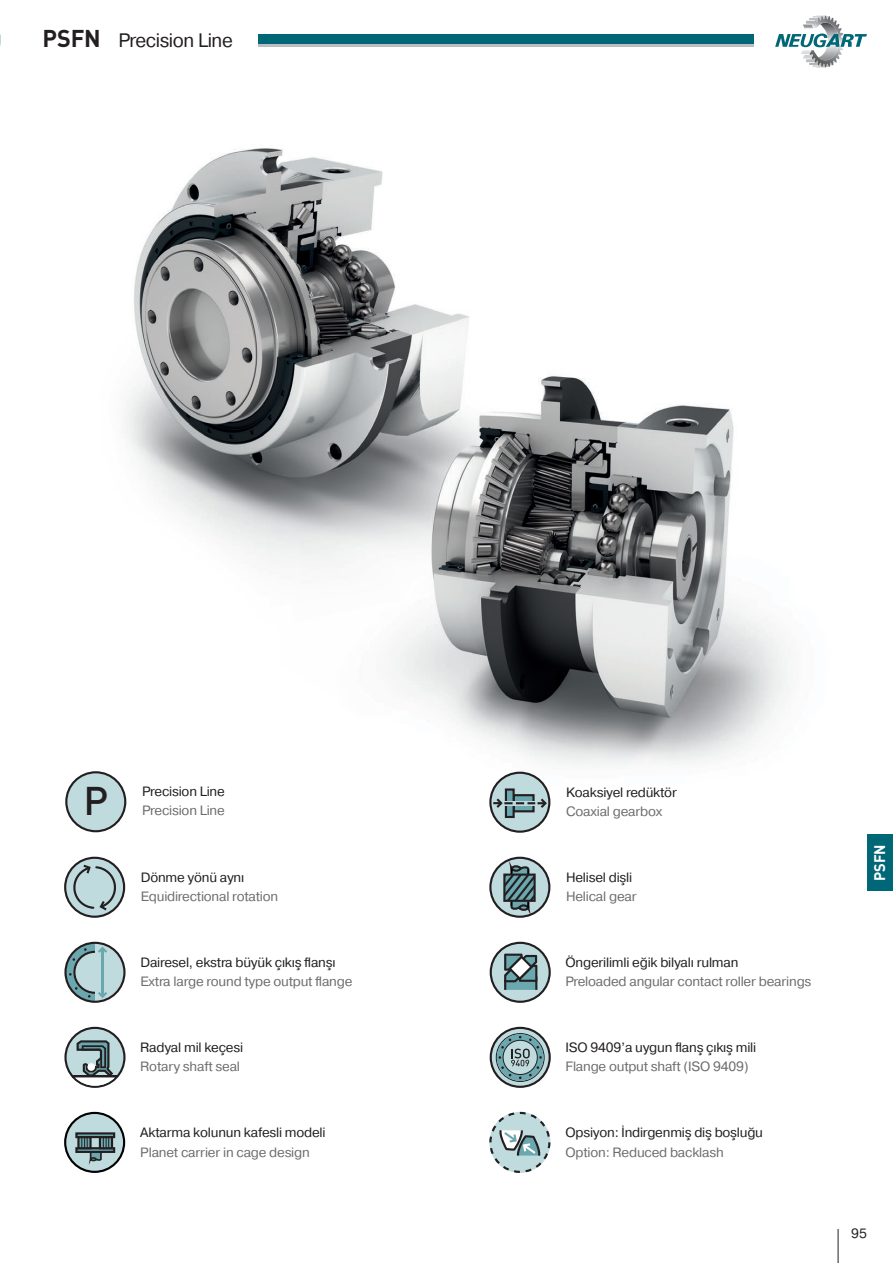
<style>
.page{position:relative;width:893px;height:1263px;background:#fff}
.page>*{position:absolute;margin:0;border:0;box-sizing:border-box;transform-origin:0 0}
.t1{font:500 39.45px "DIN Pro";color:#231f20}
.t2{font:19.5px "Pragmatica";letter-spacing:-.02em;color:#231f20}
.t3{font:700 15.15px "DIN Pro";color:#fff;scale:.96 1}
.t4{font:13.5px "Pragmatica";letter-spacing:-.015em;color:#6c6d70}
.t5{font:13.5px "Pragmatica";letter-spacing:-.015em;color:#231f20}
.s1{font-family:"DIN Pro";font-weight:700;font-size:24px}
</style>
<div class="page">
<img style="left:64px;top:148px;width:725px;height:738px">
<img style="left:0;top:0;width:1px;height:918px">
<div style="left:867px;top:834px;width:26px;height:57px;background:#006777"></div>
<svg style="left:490px;top:858px;width:59px;height:59px"></svg>
<div style="left:489px;top:857px;width:61px;height:61px;border:2px solid #231f20;border-radius:50%"></div>
<svg style="left:503px;top:863px;width:33px;height:50px"></svg>
<svg style="left:64px;top:942px;width:62px;height:61px"></svg>
<svg style="left:490px;top:942px;width:61px;height:61px"></svg>
<svg style="left:64px;top:1027px;width:62px;height:61px"></svg>
<div style="left:87px;top:1063px;width:8px;height:8px;background:#fff;border-radius:50%"></div>
<svg style="left:490px;top:1027px;width:61px;height:61px"></svg>
<svg style="left:492px;top:1112px;width:58px;height:61px"></svg>
<div style="left:489px;top:1112px;width:61px;height:61px;border:2px dashed #231f20;border-radius:50%"></div>
<div style="left:65px;top:1113px;width:59px;height:59px;background:#bfdbde;border-radius:50%"></div>
<div style="left:90px;top:1148px;width:12px;height:12px;background:#6ba7af;border:2px solid #231f20"></div>
<svg style="left:89px;top:1155px;width:13px;height:6px"></svg>
<div style="left:64px;top:1112px;width:61px;height:61px;border:2px solid #000001;border-radius:50%"></div>
<div style="left:75px;top:1147px;width:40px;height:6px;border:2px solid #231f20"></div>
<div style="left:78px;top:1137px;width:13px;height:11px;background:#6ba7af"></div>
<div style="left:77px;top:1136px;width:15px;height:13px;border:2px solid #231f20"></div>
<svg style="left:81px;top:1138px;width:7px;height:10px"></svg>
<div style="left:100px;top:1137px;width:12px;height:11px;background:#5d8e94"></div>
<div style="left:99px;top:1136px;width:14px;height:13px;border:2px solid #231f20"></div>
<svg style="left:103px;top:1138px;width:6px;height:10px"></svg>
<div style="left:75px;top:1132px;width:40px;height:6px;border:2px solid #231f20"></div>
<div style="left:66px;top:772px;width:59px;height:59px;background:#bfdbde;border-radius:50%"></div>
<div style="left:65px;top:771px;width:61px;height:61px;border:2px solid #231f20;border-radius:50%"></div>
<div style="left:490px;top:772px;width:59px;height:60px;background:#bfdbde;border-radius:50%"></div>
<div style="left:489px;top:772px;width:61px;height:61px;border:2px solid #231f20;border-radius:50%"></div>
<div style="left:513px;top:794px;width:22px;height:18px;border:2px solid #231f20"></div>
<div style="left:506px;top:789px;width:8px;height:28px;background:#6ba7af"></div>
<div style="left:505px;top:788px;width:10px;height:30px;border:2px solid #231f20"></div>
<svg style="left:493px;top:796px;width:55px;height:14px"></svg>
<svg style="left:65px;top:858px;width:59px;height:59px"></svg>
<div style="left:64px;top:857px;width:61px;height:61px;border:2px solid #231f20;border-radius:50%"></div>
<svg style="left:73px;top:863px;width:43px;height:49px"></svg>
<hr style="left:838px;top:1229px;width:1px;height:34px;background:#231f20">
<svg style="left:775px;top:16px;width:92px;height:52px"></svg>
<div style="left:258px;top:34px;width:496px;height:11px;background:#006777"></div>
<hr style="left:258px;top:45px;width:496px;height:2px;background:#bcbdc0">
<p class="t2" style="left:43px;top:28px;width:192px"><span class="s1">PSFN</span> Precision Line</p>
<p class="t1" style="left:83px;top:770px;width:26px">P</p>
<p class="t5" style="left:142px;top:783px;width:84px">Precision Line</p>
<p class="t4" style="left:142px;top:802px;width:84px">Precision Line</p>
<p class="t5" style="left:141px;top:869px;width:105px">Dönme yönü aynı</p>
<p class="t4" style="left:141px;top:888px;width:139px">Equidirectional rotation</p>
<p class="t5" style="left:140px;top:954px;width:197px">Dairesel, ekstra büyük çıkış flanşı</p>
<p class="t4" style="left:140px;top:973px;width:213px">Extra large round type output flange</p>
<p class="t5" style="left:140px;top:1039px;width:104px">Radyal mil keçesi</p>
<p class="t4" style="left:140px;top:1058px;width:101px">Rotary shaft seal</p>
<p class="t5" style="left:140px;top:1124px;width:187px">Aktarma kolunun kafesli modeli</p>
<p class="t4" style="left:140px;top:1143px;width:171px">Planet carrier in cage design</p>
<p class="t5" style="left:566px;top:784px;width:112px">Koaksiyel redüktör</p>
<p class="t4" style="left:566px;top:803px;width:98px">Coaxial gearbox</p>
<p class="t5" style="left:566px;top:869px;width:68px">Helisel dişli</p>
<p class="t4" style="left:566px;top:888px;width:72px">Helical gear</p>
<p class="t5" style="left:566px;top:954px;width:174px">Öngerilimli eğik bilyalı rulman</p>
<p class="t4" style="left:566px;top:973px;width:247px">Preloaded angular contact roller bearings</p>
<p class="t5" style="left:566px;top:1038px;width:192px">ISO 9409’a uygun flanş çıkış mili</p>
<p class="t4" style="left:566px;top:1058px;width:185px">Flange output shaft (ISO 9409)</p>
<p class="t5" style="left:566px;top:1124px;width:199px">Opsiyon: İndirgenmiş diş boşluğu</p>
<p class="t4" style="left:566px;top:1143px;width:160px">Option: Reduced backlash</p>
<p class="t3" style="left:868px;top:881px;width:40px;rotate:-90deg">PSFN</p>
<p class="t5" style="left:851px;top:1225px;width:17px">95</p>
</div>
